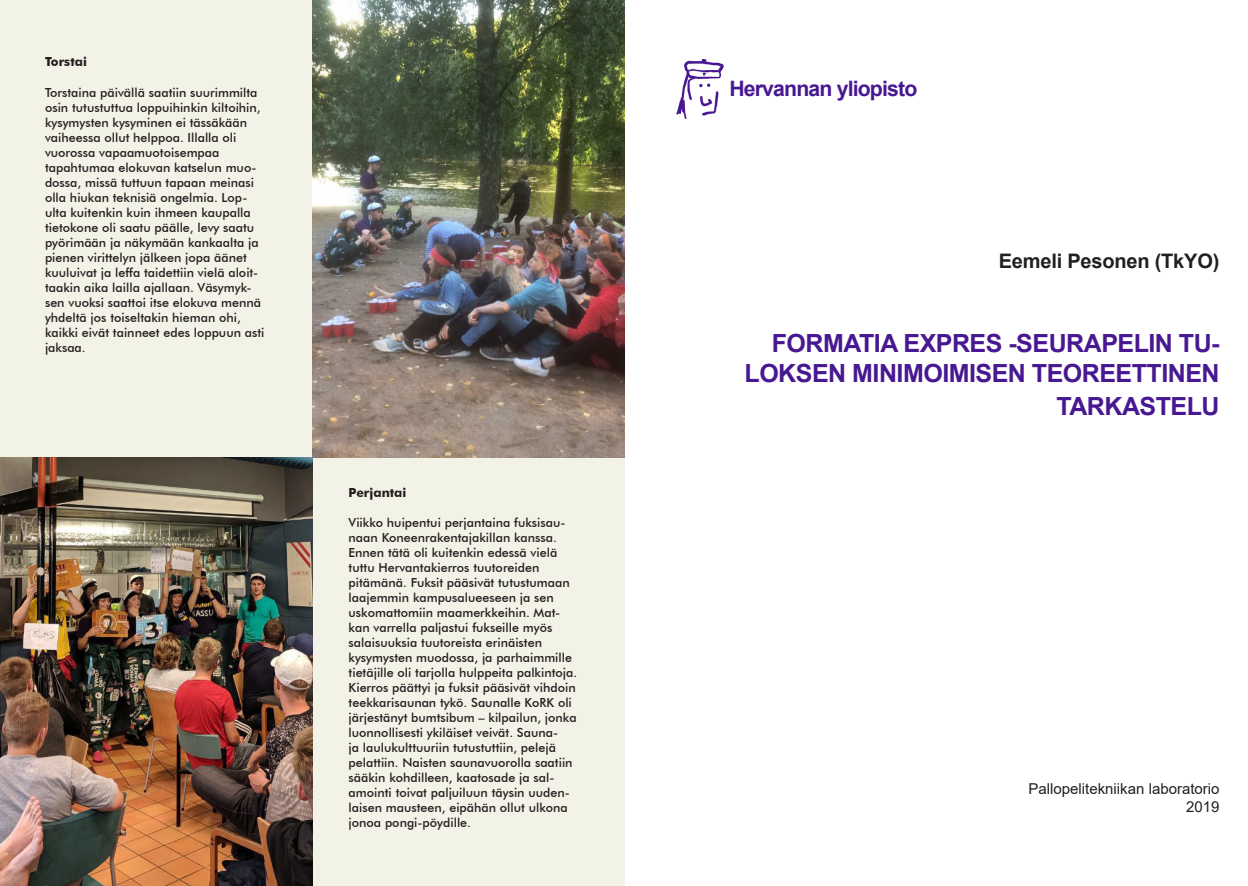
<style>
.page{position:relative;width:1248px;height:886px;background:#fff}
.page>*{position:absolute;margin:0;border:0;box-sizing:border-box;transform-origin:0 0}
.t1{font:700 25px/30px "Arial";letter-spacing:-.02em;color:#481892;text-align:right}
.t2{font:700 21.25px "Arial";letter-spacing:-.04em;color:#481892}
.t3{font:700 20px "Arial";letter-spacing:-.01em;color:#231f20}
.t4{font:15px "Arial";color:#231f20}
.t5{font:500 12.5px/15px "Futura BT";color:#231f20}
.t6{font:700 12.5px "Futura BT";color:#231f20}
</style>
<div class="page">
<div style="left:0;top:0;width:624px;height:886px;background:#f2f2e7"></div>
<img style="left:312px;top:0;width:312px;height:458px">
<img style="left:0;top:458px;width:312px;height:428px">
<img style="left:676px;top:60px;width:48px;height:60px">
<p class="t6" style="left:45px;top:54px;width:43px">Torstai</p>
<p class="t5" style="left:45px;top:84px;width:217px">Torstaina päivällä saatiin suurimmilta osin tutustuttua loppuihinkin kiltoihin, kysymysten kysyminen ei tässäkään vaiheessa ollut helppoa. Illalla oli vuorossa vapaamuotoisempaa</p>
<p class="t5" style="left:45px;top:159px;width:221px">tapahtumaa elokuvan katselun muo&shy;dossa, missä tuttuun tapaan meinasi olla hiukan teknisiä ongelmia. Lop&shy;ulta kuitenkin kuin ihmeen kaupalla tietokone oli saatu päälle, levy saatu pyörimään ja näkymään kankaalta ja pienen virittelyn jälkeen jopa äänet kuuluivat ja leffa taidettiin vielä aloit&shy;taakin aika lailla ajallaan. Väsymyk&shy;sen vuoksi saattoi itse elokuva mennä yhdeltä jos toiseltakin hieman ohi, kaikki eivät tainneet edes loppuun asti jaksaa.</p>
<p class="t6" style="left:348px;top:485px;width:59px">Perjantai</p>
<p class="t5" style="left:348px;top:515px;width:230px">Viikko huipentui perjantaina fuksisau&shy;naan Koneenrakentajakillan kanssa.<br>Ennen tätä oli kuitenkin edessä vielä tuttu Hervantakierros tuutoreiden pitämänä. Fuksit pääsivät tutustumaan laajemmin kampusalueeseen ja sen uskomattomiin maamerkkeihin. Mat&shy;kan varrella paljastui fukseille myös salaisuuksia tuutoreista erinäisten kysymysten muodossa, ja parhaimmille tietäjille oli tarjolla hulppeita palkintoja.<br>Kierros päättyi ja fuksit pääsivät vihdoin teekkarisaunan tykö. Saunalle KoRK oli järjestänyt bumtsibum – kilpailun, jonka luonnollisesti ykiläiset veivät. Sauna-<br>ja laulukulttuuriin tutustuttiin, pelejä pelattiin. Naisten saunavuorolla saatiin sääkin kohdilleen, kaatosade ja sal&shy;amointi toivat paljuiluun täysin uuden&shy;laisen mausteen, eipähän ollut ulkona jonoa pongi-pöydille.</p>
<p class="t2" style="left:729px;top:73px;width:189px">Hervannan yliopisto</p>
<p class="t3" style="left:998px;top:247px;width:222px">Eemeli Pesonen (TkYO)</p>
<p class="t1" style="left:744px;top:329px;width:476px">FORMATIA EXPRES -SEURAPELIN TU-<br>LOKSEN MINIMOIMISEN TEOREETTINEN</p>
<p class="t1" style="left:1056px;top:392px;width:165px">TARKASTELU</p>
<p class="t4" style="left:1028px;top:779px;width:192px">Pallopelitekniikan laboratorio</p>
<p class="t4" style="left:1186px;top:797px;width:35px">2019</p>
</div>
